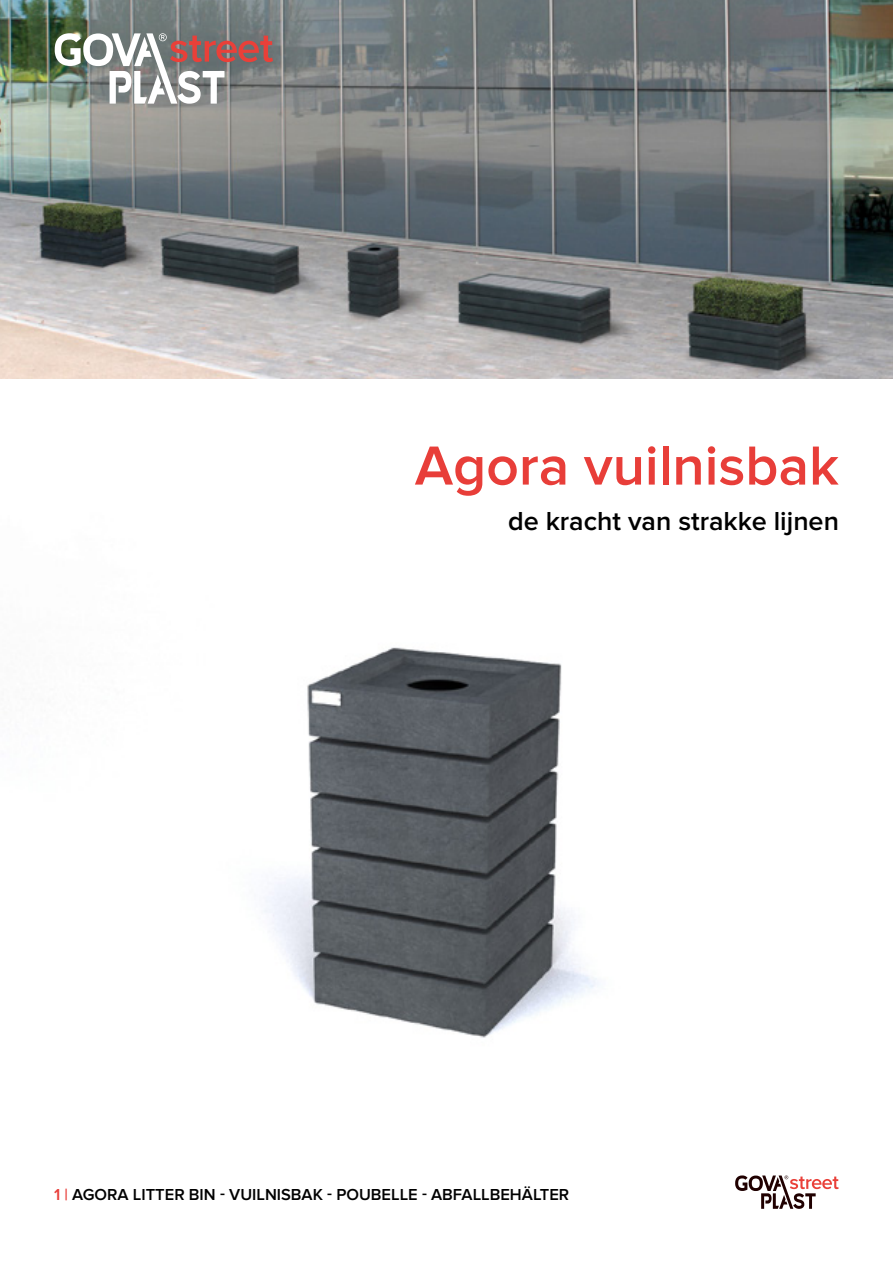
<style>
.page{position:relative;width:893px;height:1263px;background:#fff}
.page>*{position:absolute;margin:0;border:0;box-sizing:border-box;transform-origin:0 0}
.t1{font:600 57px "Proxima Nova";color:#e83e39}
.t2{font:600 27px "Proxima Nova";color:#000}
.t3{font:600 16.5px "Proxima Nova";color:#000}
.s1{color:#e83e39}
</style>
<div class="page">
<img style="left:0;top:0;width:893px;height:1038px">
<svg style="left:55px;top:33px;width:218px;height:71px"></svg>
<svg style="left:735px;top:1175px;width:104px;height:34px"></svg>
<p class="t1" style="left:415px;top:433px;width:426px">Agora vuilnisbak</p>
<p class="t2" style="left:508px;top:505px;width:332px">de kracht van strakke lijnen</p>
<p class="t3" style="left:54px;top:1184px;width:517px"><span class="s1">1 |</span> AGORA LITTER BIN - VUILNISBAK - POUBELLE - ABFALLBEHÄLTER</p>
</div>
